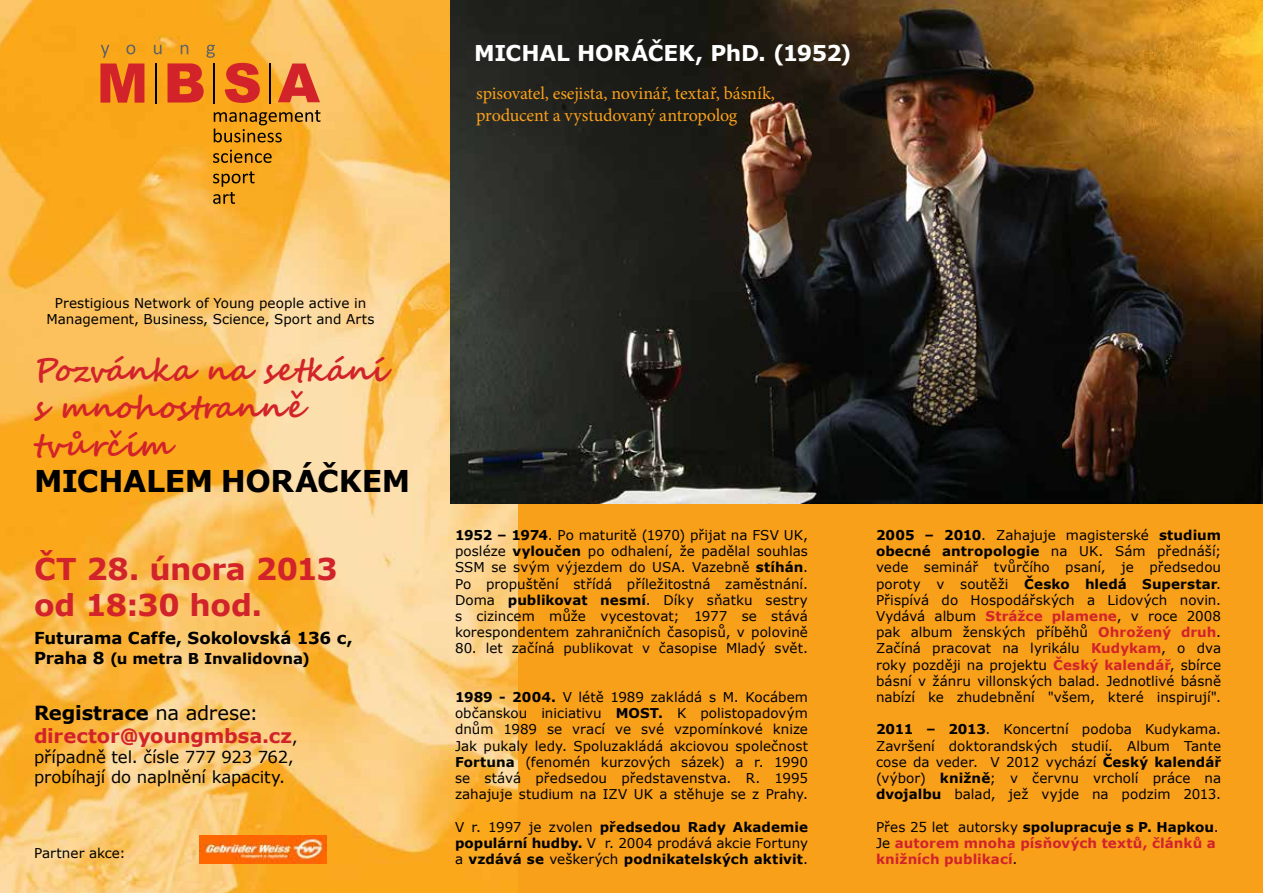
<style>
.page{position:relative;width:1263px;height:893px;background:#f9a01b}
.page>*{position:absolute;margin:0;border:0;box-sizing:border-box;transform-origin:0 0}
.t1{font:700 31.5px/37.8px "Segoe Script";letter-spacing:.01em;color:#d2232a}
.t2{font:700 30px/36px "Verdana";letter-spacing:-.015em;color:#d2232a}
.t3{font:700 30px "Verdana";letter-spacing:-.015em;color:#000}
.t4{font:700 21.75px "Verdana";letter-spacing:-.01em;color:#fff}
.t5{font:700 19.5px "Verdana";letter-spacing:-.01em;color:#d2232a}
.t6{font:700 19.5px "Verdana";letter-spacing:-.005em;color:#000}
.t7{font:18px/21.6px "Minion Pro";letter-spacing:-.01em;color:#f9a01b}
.t8{font:16.5px "Verdana";letter-spacing:-.01em;color:#000}
.t9{font:700 16.5px "Verdana";letter-spacing:-.01em;color:#000}
.t10{font:700 15px "Verdana";letter-spacing:-.005em;color:#000}
.t11{font:13.5px/16.2px "Verdana";color:#000;text-align:justify}
.t12{font:700 13.5px/16.2px "Verdana";letter-spacing:.005em;color:#000;text-align:justify}
.t13{font:700 13.5px/16.2px "Verdana";letter-spacing:.005em;color:#d2232a}
.s1{font-size:16.5px}
.s2{font-weight:400}
.s3{font-weight:400;font-size:16.5px;color:#000}
.s4{font-weight:700}
.s5{font-weight:700;color:#d2232a}
.s6{font-weight:400;color:#000}
</style>
<div class="page">
<img style="left:0;top:0;width:518px;height:893px">
<img style="left:451px;top:0;width:812px;height:504px">
<svg style="left:100px;top:64px;width:44px;height:39px"></svg>
<svg style="left:225px;top:63px;width:35px;height:40px"></svg>
<svg style="left:278px;top:64px;width:42px;height:38px;background:#e36842"></svg>
<hr style="left:155px;top:63px;width:2px;height:41px;background:#000">
<hr style="left:213px;top:63px;width:2px;height:41px;background:#000">
<hr style="left:269px;top:63px;width:2px;height:41px;background:#000">
<svg style="left:214px;top:110px;width:106px;height:32px"></svg>
<svg style="left:213px;top:150px;width:59px;height:13px"></svg>
<svg style="left:213px;top:171px;width:42px;height:33px"></svg>
<svg style="left:101px;top:45px;width:8px;height:13px"></svg>
<svg style="left:126px;top:45px;width:9px;height:9px"></svg>
<svg style="left:154px;top:45px;width:7px;height:9px"></svg>
<svg style="left:168px;top:45px;width:47px;height:58px"></svg>
<img style="left:200px;top:836px;width:127px;height:28px">
<p class="t4" style="left:474px;top:38px;width:379px">MICHAL HORÁČEK, PhD. (1952)</p>
<p class="t7" style="left:476px;top:83px;width:300px">spisovatel, esejista, novinář, textař, básník, producent a vystudovaný antropolog</p>
<p class="t11" style="left:55px;top:295px;width:313px">Prestigious Network of Young people active in</p>
<p class="t11" style="left:46px;top:311px;width:330px">Management, Business, Science, Sport and Arts</p>
<p class="t1" style="left:34px;top:351px;width:354px">Pozvánka na setkání s mnohostranně tvůrčím</p>
<p class="t3" style="left:34px;top:460px;width:378px">MICHALEM HORÁČKEM</p>
<p class="t2" style="left:34px;top:550px;width:305px">ČT 28. února 2013 od 18:30 hod.</p>
<p class="t9" style="left:34px;top:627px;width:320px">Futurama Caffe, Sokolovská 136 c,</p>
<p class="t10" style="left:34px;top:648px;width:277px"><span class="s1">Praha 8</span> (u metra B Invalidovna)</p>
<p class="t6" style="left:34px;top:699px;width:226px">Registrace <span class="s2">na adrese:</span></p>
<p class="t5" style="left:34px;top:722px;width:265px">director@youngmbsa.cz<span class="s3">,</span></p>
<p class="t8" style="left:34px;top:746px;width:261px">případně tel. čísle 777 923 762,</p>
<p class="t8" style="left:34px;top:765px;width:253px">probíhají do naplnění kapacity.</p>
<p class="t11" style="left:34px;top:845px;width:93px">Partner akce:</p>
<p class="t11" style="left:455px;top:527px;width:354px"><span class="s4">1952 – 1974</span>. Po maturitě (1970) přijat na FSV UK, posléze <span class="s4">vyloučen</span> po odhalení, že padělal souhlas SSM se svým výjezdem do USA. Vazebně <span class="s4">stíhán</span>.</p>
<p class="t11" style="left:455px;top:575px;width:354px">Po propuštění střídá příležitostná zaměstnání.<br>Doma <span class="s4">publikovat nesmí</span>. Díky sňatku sestry s cizincem může vycestovat; 1977 se stává korespondentem zahraničních časopisů, v polovině</p>
<p class="t11" style="left:455px;top:640px;width:354px">80. let začíná publikovat v časopise Mladý svět.</p>
<p class="t11" style="left:455px;top:689px;width:354px"><span class="s4">1989 - 2004.</span> V létě 1989 zakládá s M. Kocábem občanskou iniciativu <span class="s4">MOST.</span> K polistopadovým dnům 1989 se vrací ve své vzpomínkové knize Jak pukaly ledy. Spoluzakládá akciovou společnost <span class="s4">Fortuna</span> (fenomén kurzových sázek) a r. 1990 se stává předsedou představenstva. R. 1995 zahajuje studium na IZV UK a stěhuje se z Prahy.</p>
<p class="t12" style="left:455px;top:818px;width:354px"><span class="s2">V r. 1997 je zvolen</span> předsedou Rady Akademie populární hudby. <span class="s2">V r. 2004 prodává akcie Fortuny a</span> vzdává se <span class="s2">veškerých</span> podnikatelských aktivit<span class="s2">.</span></p>
<p class="t11" style="left:876px;top:527px;width:347px"><span class="s4">2005 – 2010</span>. Zahajuje magisterské <span class="s4">studium obecné antropologie</span> na UK. Sám přednáší; vede seminář tvůrčího psaní, je předsedou poroty v soutěži <span class="s4">Česko hledá Superstar</span>.<br>Přispívá do Hospodářských a Lidových novin.<br>Vydává album <span class="s5">Strážce plamene</span>, v roce 2008 pak album ženských příběhů <span class="s5">Ohrožený druh</span>.<br>Začíná pracovat na lyrikálu <span class="s5">Kudykam</span>, o dva roky později na projektu <span class="s5">Český kalendář</span>, sbírce básní v žánru villonských balad. Jednotlivé básně nabízí ke zhudebnění "všem, které inspirují".</p>
<p class="t11" style="left:876px;top:721px;width:347px"><span class="s4">2011 – 2013</span>. Koncertní podoba Kudykama.<br>Završení doktorandských studií. Album Tante cose da veder. V 2012 vychází <span class="s4">Český kalendář </span>(výbor) <span class="s4">knižně</span>; v červnu vrcholí práce na <span class="s4">dvojalbu</span> balad, jež vyjde na podzim 2013.</p>
<p class="t12" style="left:876px;top:818px;width:344px"><span class="s2">Přes 25 let autorsky</span> spolupracuje s P. Hapkou<span class="s2">.</span></p>
<p class="t13" style="left:876px;top:835px;width:341px"><span class="s6">Je</span> autorem mnoha písňových textů, článků a knižních publikací<span class="s6">.</span></p>
</div>
